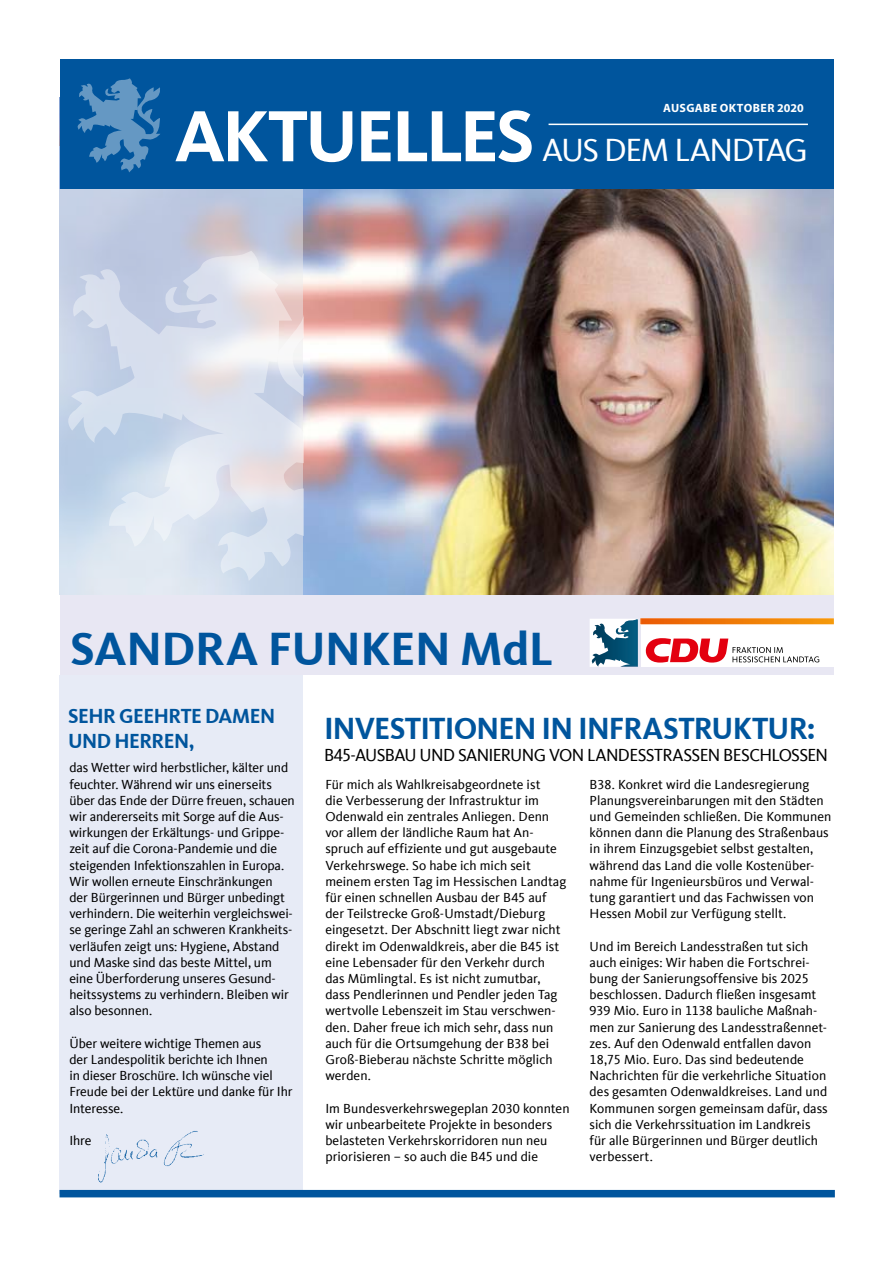
<style>
.page{position:relative;width:893px;height:1263px;background:#fff}
.page>*{position:absolute;margin:0;border:0;box-sizing:border-box;transform-origin:0 0}
.t1{font:700 75px "CDU Kievit Tab";letter-spacing:-.045em;color:#fff}
.t2{font:700 48px "CDU Kievit Tab";letter-spacing:-.01em;color:#00559d}
.t3{font:33px "CDU Kievit Tab";letter-spacing:-.045em;color:#fff}
.t4{font:700 31.5px "CDU Kievit Tab";letter-spacing:-.025em;color:#00559d}
.t5{font:700 21px/25.2px "CDU Kievit Tab";letter-spacing:-.02em;color:#00559d}
.t6{font:18px "CDU Kievit Tab";letter-spacing:-.035em;color:#000}
.t7{font:13.5px/16.2px "CDU Kievit Tab";color:#000}
.t8{font:700 12px "Myriad Pro";letter-spacing:.03em;color:#fff}
</style>
<div class="page">
<div style="left:60px;top:675px;width:243px;height:519px;background:#e7ebf6"></div>
<img style="left:98px;top:1131px;width:106px;height:52px">
<div style="left:60px;top:60px;width:773px;height:615px;background:#e8e7f3"></div>
<img style="left:303px;top:189px;width:530px;height:405px">
<div style="left:60px;top:60px;width:773px;height:129px;background:#00559d"></div>
<svg style="left:77px;top:78px;width:83px;height:94px"></svg>
<hr style="left:549px;top:124px;width:259px;height:1px;background:#fff">
<div style="left:641px;top:624px;width:192px;height:43px;background:#fff"></div>
<img style="left:641px;top:619px;width:192px;height:5px">
<svg style="left:645px;top:638px;width:174px;height:25px"></svg>
<img style="left:590px;top:619px;width:48px;height:48px">
<svg style="left:60px;top:189px;width:243px;height:405px;background:#c4cde0"></svg>
<svg style="left:66px;top:251px;width:237px;height:329px"></svg>
<div style="left:60px;top:1190px;width:775px;height:7px;background:#00559d"></div>
<h1 class="t1" style="left:174px;top:92px;width:362px">AKTUELLES</h1>
<p class="t8" style="left:663px;top:100px;width:142px">AUSGABE OKTOBER 2020</p>
<h3 class="t3" style="left:542px;top:132px;width:267px">AUS DEM LANDTAG</h3>
<h2 class="t2" style="left:70px;top:621px;width:485px">SANDRA FUNKEN MdL</h2>
<h3 class="t5" style="left:68px;top:703px;width:209px">SEHR GEEHRTE DAMEN<br>UND HERREN,</h3>
<p class="t7" style="left:69px;top:760px;width:227px">das Wetter wird herbstlicher, kälter und feuchter. Während wir uns einerseits über das Ende der Dürre freuen, schauen wir andererseits mit Sorge auf die Aus&shy;wirkungen der Erkältungs- und Grippe&shy;zeit auf die Corona-Pandemie und die steigenden Infektionszahlen in Europa.<br>Wir wollen erneute Einschränkungen<br>der Bürgerinnen und Bürger unbedingt verhindern. Die weiterhin vergleichswei&shy;se geringe Zahl an schweren Krankheits&shy;verläufen zeigt uns: Hygiene, Abstand und Maske sind das beste Mittel, um eine Überforderung unseres Gesund&shy;heitssystems zu verhindern. Bleiben wir also besonnen.</p>
<p class="t7" style="left:69px;top:1035px;width:225px">Über weitere wichtige Themen aus<br>der Landespolitik berichte ich Ihnen<br>in dieser Broschüre. Ich wünsche viel<br>Freude bei der Lektüre und danke für Ihr<br>Interesse.</p>
<p class="t7" style="left:69px;top:1132px;width:24px">Ihre</p>
<h3 class="t4" style="left:324px;top:710px;width:493px">INVESTITIONEN IN INFRASTRUKTUR:</h3>
<h3 class="t6" style="left:324px;top:744px;width:506px">B45-AUSBAU UND SANIERUNG VON LANDESSTRASSEN BESCHLOSSEN</h3>
<p class="t7" style="left:325px;top:776px;width:243px">Für mich als Wahlkreisabgeordnete ist<br>die Verbesserung der Infrastruktur im Odenwald ein zentrales Anliegen. Denn vor allem der ländliche Raum hat An&shy;spruch auf effiziente und gut ausgebaute Verkehrswege. So habe ich mich seit meinem ersten Tag im Hessischen Landtag für einen schnellen Ausbau der B45 auf der Teilstrecke Groß-Umstadt/Dieburg eingesetzt. Der Abschnitt liegt zwar nicht direkt im Odenwaldkreis, aber die B45 ist eine Lebensader für den Verkehr durch das Mümlingtal. Es ist nicht zumutbar, dass Pendlerinnen und Pendler jeden Tag wertvolle Lebenszeit im Stau verschwen&shy;den. Daher freue ich mich sehr, dass nun auch für die Ortsumgehung der B38 bei Groß-Bieberau nächste Schritte möglich werden.</p>
<p class="t7" style="left:325px;top:1100px;width:246px">Im Bundesverkehrswegeplan 2030 konnten wir unbearbeitete Projekte in besonders belasteten Verkehrskorridoren nun neu priorisieren – so auch die B45 und die</p>
<p class="t7" style="left:590px;top:776px;width:243px">B38. Konkret wird die Landesregierung Planungsvereinbarungen mit den Städten und Gemeinden schließen. Die Kommunen können dann die Planung des Straßenbaus in ihrem Einzugsgebiet selbst gestalten, während das Land die volle Kostenüber&shy;nahme für Ingenieursbüros und Verwal&shy;tung garantiert und das Fachwissen von Hessen Mobil zur Verfügung stellt.</p>
<p class="t7" style="left:590px;top:938px;width:240px">Und im Bereich Landesstraßen tut sich auch einiges: Wir haben die Fortschrei&shy;bung der Sanierungsoffensive bis 2025 beschlossen. Dadurch fließen insgesamt 939 Mio. Euro in 1138 bauliche Maßnah&shy;men zur Sanierung des Landesstraßennet&shy;zes. Auf den Odenwald entfallen davon 18,75 Mio. Euro. Das sind bedeutende Nachrichten für die verkehrliche Situation des gesamten Odenwaldkreises. Land und Kommunen sorgen gemeinsam dafür, dass sich die Verkehrssituation im Landkreis für alle Bürgerinnen und Bürger deutlich verbessert.</p>
</div>
